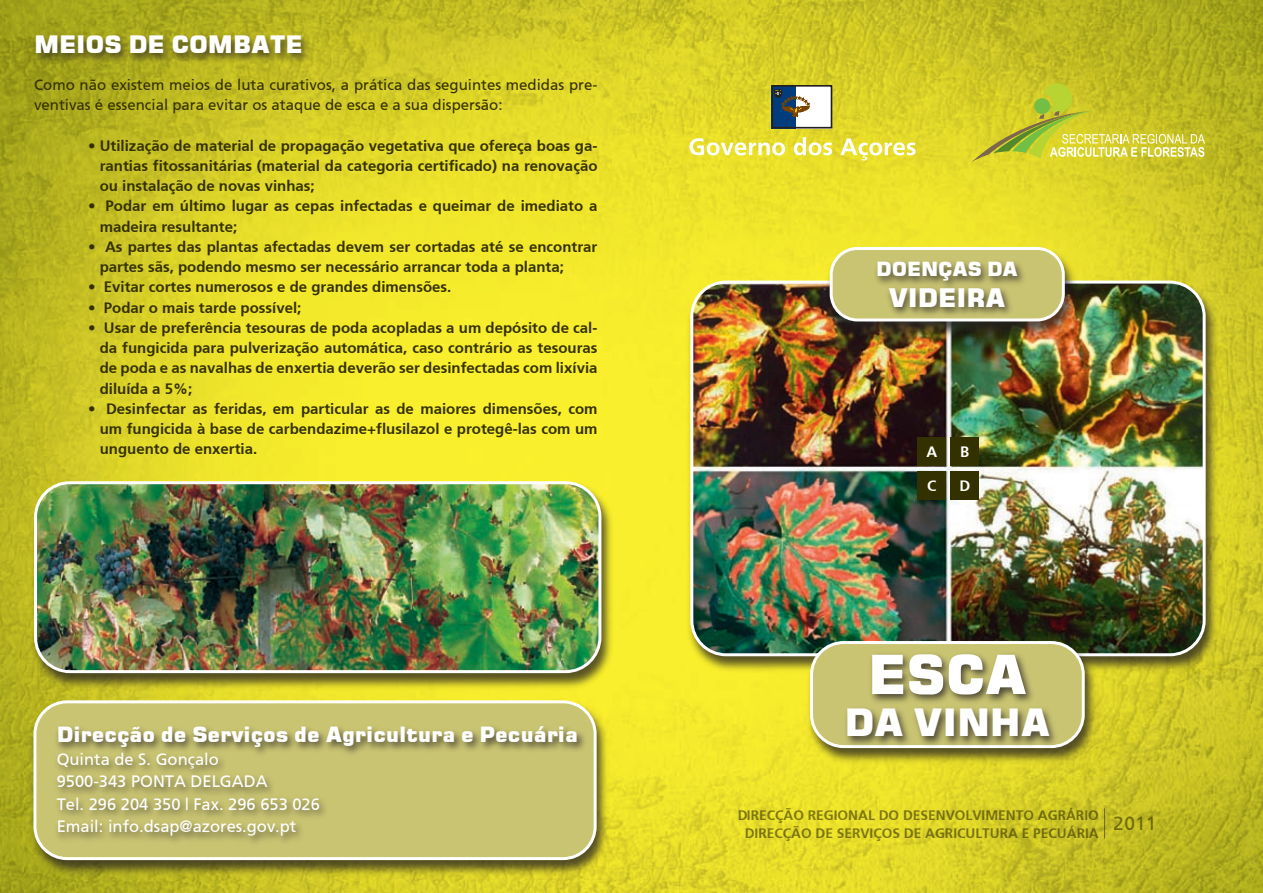
<style>
.page{position:relative;width:1263px;height:893px;background:#fff}
.page>*{position:absolute;margin:0;border:0;box-sizing:border-box;transform-origin:0 0}
.t1{font:54px "Square 721 Blk";color:#fff}
.t2{font:37.5px "Square 721 Blk";color:#fff}
.t3{font:25.5px "Square 721 Blk";color:#fff}
.t4{font:24px "Square 721 Blk";color:#fff}
.t5{font:21px "Square 721 Blk";color:#fff}
.t6{font:19.5px "Square 721 Blk";color:#fff}
.t7{font:16.5px/22.5px "Frutiger Roman";color:#fff}
.t8{font:700 15px/20.2px "Frutiger";color:#343100;text-align:justify}
.t9{font:15px/20.2px "Frutiger Roman";color:#343100}
.t10{font:700 15px "Frutiger";color:#fff}
.t11{font:700 13.65px/18px "Frutiger";color:#343100}
.s1{font-family:"Frutiger Roman";font-weight:400}
</style>
<div class="page">
<img style="left:0;top:0;width:1263px;height:893px">
<svg style="left:971px;top:83px;width:234px;height:79px;background:#c9c734"></svg>
<div style="left:771px;top:85px;width:61px;height:44px;background:#fff"></div>
<div style="left:771px;top:85px;width:25px;height:44px;background:#013d7d"></div>
<svg style="left:775px;top:90px;width:35px;height:27px"></svg>
<div style="left:771px;top:85px;width:61px;height:44px;border:2px solid #231f20"></div>
<svg style="left:689px;top:137px;width:227px;height:24px"></svg>
<div style="left:29px;top:700px;width:581px;height:179px;background:#231f20;opacity:.75"></div>
<div style="left:35px;top:702px;width:560px;height:157px;background:#c9c472;border-radius:32px"></div>
<div style="left:33px;top:700px;width:564px;height:160px;border:3px solid #fff;border-radius:32px"></div>
<div style="left:29px;top:481px;width:586px;height:209px;background:#231f20;opacity:.75"></div>
<img style="left:36px;top:483px;width:564px;height:188px;border-radius:34px">
<div style="left:34px;top:481px;width:567px;height:192px;border:3px solid #fff;border-radius:34px"></div>
<div style="left:685px;top:280px;width:534px;height:395px;background:#231f20;opacity:.75"></div>
<img style="left:692px;top:282px;width:512px;height:373px;border-radius:34px">
<div style="left:690px;top:281px;width:516px;height:375px;border:3px solid #fff;border-radius:34px"></div>
<div style="left:825px;top:246px;width:253px;height:93px;background:#231f20;opacity:.75"></div>
<div style="left:831px;top:248px;width:232px;height:72px;background:#c9c472;border-radius:26px"></div>
<div style="left:830px;top:247px;width:235px;height:74px;border:3px solid #fff;border-radius:26px"></div>
<div style="left:805px;top:640px;width:294px;height:126px;background:#231f20;opacity:.75"></div>
<div style="left:811px;top:642px;width:272px;height:105px;background:#c9c472;border-radius:32px"></div>
<div style="left:810px;top:641px;width:275px;height:107px;border:3px solid #fff;border-radius:32px"></div>
<div style="left:917px;top:437px;width:29px;height:29px;background:#343100"></div>
<div style="left:950px;top:437px;width:29px;height:29px;background:#343100"></div>
<div style="left:917px;top:471px;width:29px;height:29px;background:#343100"></div>
<div style="left:950px;top:471px;width:29px;height:29px;background:#343100"></div>
<hr style="left:1104px;top:808px;width:1px;height:30px;background:#343100">
<div style="left:31px;top:32px;width:282px;height:34px;background:#231f20;opacity:.75"></div>
<div style="left:53px;top:723px;width:535px;height:125px;background:#231f20;opacity:.75"></div>
<div style="left:873px;top:258px;width:155px;height:61px;background:#231f20;opacity:.75"></div>
<div style="left:842px;top:651px;width:218px;height:98px;background:#231f20;opacity:.75"></div>
<h3 class="t4" style="left:34px;top:30px;width:270px">MEIOS DE COMBATE</h3>
<p class="t9" style="left:34px;top:74px;width:565px">Como não existem meios de luta curativos, a prática das seguintes medidas pre&shy;ventivas é essencial para evitar os ataque de esca e a sua dispersão:</p>
<p class="t8" style="left:100px;top:135px;width:499px;text-indent:-12px"><span class="s1">•</span> Utilização de material de propagação vegetativa que ofereça boas ga&shy;rantias fitossanitárias (material da categoria certificado) na renovação ou instalação de novas vinhas;</p>
<p class="t8" style="left:100px;top:196px;width:499px;text-indent:-12px"><span class="s1">•</span> Podar em último lugar as cepas infectadas e queimar de imediato a madeira resultante;</p>
<p class="t8" style="left:100px;top:236px;width:499px;text-indent:-12px"><span class="s1">•</span> As partes das plantas afectadas devem ser cortadas até se encontrar partes sãs, podendo mesmo ser necessário arrancar toda a planta;</p>
<p class="t8" style="left:88px;top:277px;width:365px"><span class="s1">•</span> Evitar cortes numerosos e de grandes dimensões.</p>
<p class="t8" style="left:88px;top:297px;width:215px"><span class="s1">•</span> Podar o mais tarde possível;</p>
<p class="t8" style="left:100px;top:317px;width:499px;text-indent:-12px"><span class="s1">•</span> Usar de preferência tesouras de poda acopladas a um depósito de cal&shy;da fungicida para pulverização automática, caso contrário as tesouras de poda e as navalhas de enxertia deverão ser desinfectadas com lixívia diluída a 5%;</p>
<p class="t8" style="left:100px;top:398px;width:499px;text-indent:-12px"><span class="s1">•</span> Desinfectar as feridas, em particular as de maiores dimensões, com um fungicida à base de carbendazime+flusilazol e protegê-las com um unguento de enxertia.</p>
<h3 class="t5" style="left:57px;top:722px;width:523px">Direcção de Serviços de Agricultura e Pecuária</h3>
<p class="t7" style="left:57px;top:747px;width:265px">Quinta de S. Gonçalo<br>9500-343 PONTA DELGADA<br>Tel. 296 204 350 | Fax. 296 653 026<br>Email: info.dsap@azores.gov.pt</p>
<h3 class="t6" style="left:876px;top:257px;width:143px">DOENÇAS DA</h3>
<h3 class="t3" style="left:888px;top:282px;width:119px">VIDEIRA</h3>
<p class="t10" style="left:926px;top:443px;width:12px">A</p>
<p class="t10" style="left:960px;top:443px;width:11px">B</p>
<p class="t10" style="left:927px;top:477px;width:11px">C</p>
<p class="t10" style="left:959px;top:477px;width:12px">D</p>
<h1 class="t1" style="left:868px;top:642px;width:160px">ESCA</h1>
<h2 class="t2" style="left:844px;top:700px;width:207px">DA VINHA</h2>
<p class="t11" style="left:745px;top:806px;width:413px;text-indent:-8px">DIRECÇÃO REGIONAL DO DESENVOLVIMENTO AGRÁRIO<br>DIRECÇÃO DE SERVIÇOS DE AGRICULTURA E PECUÁRIA <sup>2011</sup></p>
</div>
